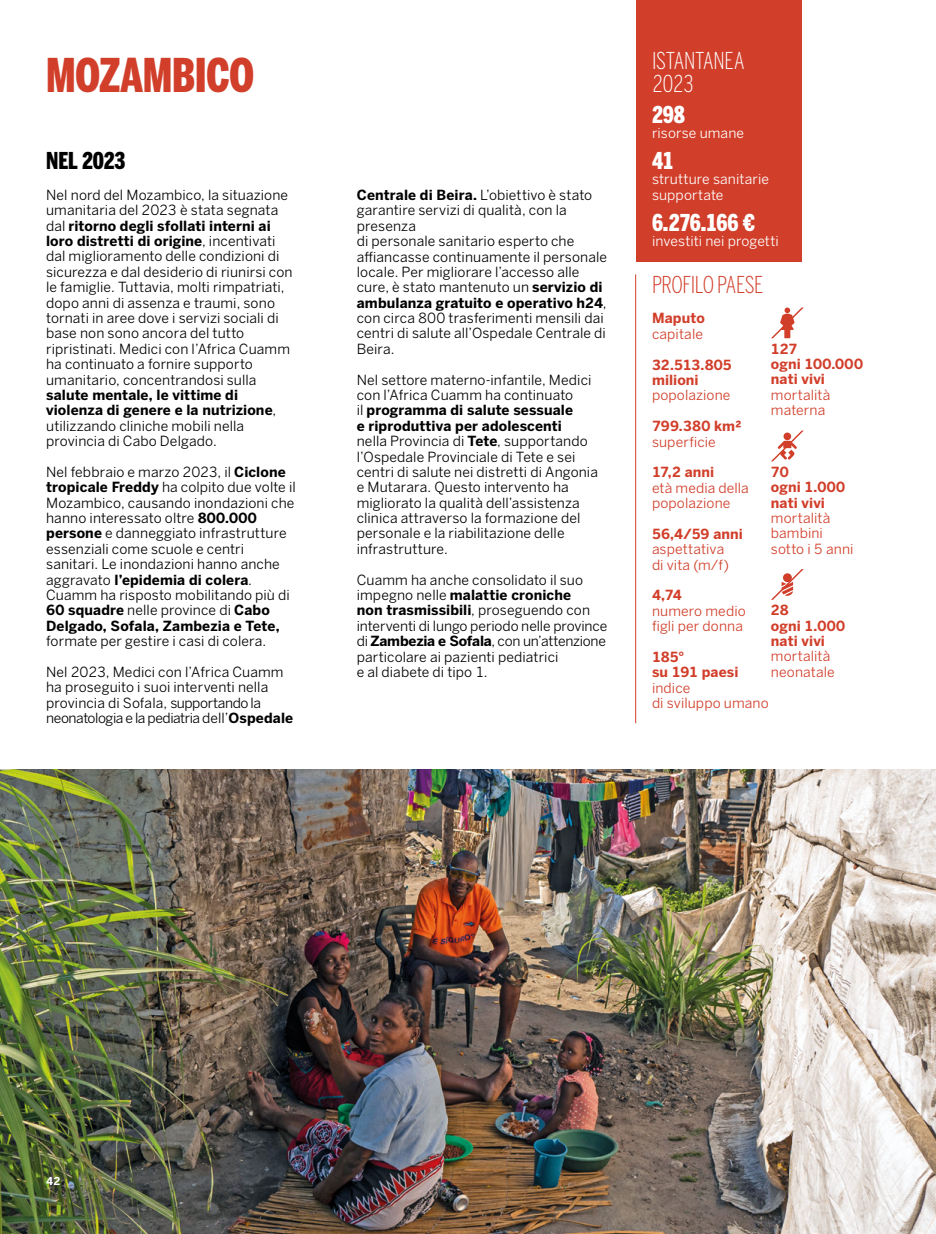
<style>
.page{position:relative;width:936px;height:1234px;background:#fff}
.page>*{position:absolute;margin:0;border:0;box-sizing:border-box;transform-origin:0 0}
.t1{font:900 46.2px "Benton Sans Compressed";letter-spacing:-.005em;color:#d13e2a}
.t2{font:900 23.1px "Benton Sans Compressed";letter-spacing:-.02em;color:#fff}
.t3{font:300 23.1px/23.1px "Benton Sans Compressed";letter-spacing:-.015em;color:#fff}
.t4{font:300 23.1px "Benton Sans Compressed";letter-spacing:-.02em;color:#d13e2a}
.t5{font:900 23.1px "Benton Sans Compressed";letter-spacing:-.01em;color:#000}
.t6{font:13.8px/15.3px "Benton Sans";letter-spacing:.005em;color:#000}
.t7{font:13.8px/15.3px "Benton Sans";letter-spacing:.01em;color:#d13e2a}
.t8{font:700 13.8px/15.3px "Benton Sans";letter-spacing:.005em;color:#d13e2a}
.t9{font:700 13.8px/15.3px "Benton Sans";letter-spacing:.005em;color:#000}
.t10{font:13.8px/15.3px "Benton Sans";letter-spacing:.01em;color:#fff}
.t11{font:700 10.8px "Benton Sans";color:#fff}
.s1{font-weight:700}
.s2{font-weight:400}
</style>
<div class="page">
<div style="left:636px;top:0;width:165px;height:261px;background:#d13e2a"></div>
<svg style="left:771px;top:307px;width:32px;height:31px"></svg>
<svg style="left:771px;top:430px;width:32px;height:31px"></svg>
<svg style="left:772px;top:569px;width:31px;height:30px"></svg>
<div style="left:783px;top:573px;width:8px;height:9px;background:#d13e2a;border-radius:50%"></div>
<img style="left:0;top:769px;width:935px;height:464px">
<hr style="left:635px;top:274px;width:1px;height:449px;background:#d13e2a">
<h1 class="t1" style="left:46px;top:47px;width:209px">MOZAMBICO</h1>
<h2 class="t5" style="left:46px;top:146px;width:81px">NEL 2023</h2>
<p class="t6" style="left:46px;top:186px;width:248px">Nel nord del Mozambico, la situazione umanitaria del 2023 è stata segnata dal <span class="s1">ritorno degli sfollati interni ai loro distretti di origine</span>, incentivati dal miglioramento delle condizioni di sicurezza e dal desiderio di riunirsi con le famiglie. Tuttavia, molti rimpatriati, dopo anni di assenza e traumi, sono tornati in aree dove i servizi sociali di base non sono ancora del tutto ripristinati. Medici con l’Africa Cuamm ha continuato a fornire supporto umanitario, concentrandosi sulla</p>
<p class="t9" style="left:46px;top:386px;width:231px">salute mentale, le vittime di violenza di genere e la nutrizione<span class="s2">, utilizzando cliniche mobili nella provincia di Cabo Delgado.</span></p>
<p class="t6" style="left:46px;top:463px;width:251px">Nel febbraio e marzo 2023, il <span class="s1">Ciclone tropicale Freddy</span> ha colpito due volte il Mozambico, causando inondazioni che hanno interessato oltre <span class="s1">800.000 persone</span> e danneggiato infrastrutture essenziali come scuole e centri sanitari. Le inondazioni hanno anche aggravato <span class="s1">l’epidemia di colera</span>.<br>Cuamm ha risposto mobilitando più di <span class="s1">60 squadre</span> nelle province di <span class="s1">Cabo Delgado, Sofala, Zambezia e Tete,</span></p>
<p class="t6" style="left:46px;top:632px;width:221px">formate per gestire i casi di colera.</p>
<p class="t6" style="left:46px;top:663px;width:248px">Nel 2023, Medici con l’Africa Cuamm ha proseguito i suoi interventi nella provincia di Sofala, supportando la neonatologia e la pediatria dell’<span class="s1">Ospedale</span></p>
<p class="t6" style="left:357px;top:186px;width:252px"><span class="s1">Centrale di Beira.</span> L’obiettivo è stato garantire servizi di qualità, con la presenza<br>di personale sanitario esperto che affiancasse continuamente il personale locale. Per migliorare l’accesso alle cure, è stato mantenuto un <span class="s1">servizio di ambulanza gratuito e operativo h24</span>, con circa 800 trasferimenti mensili dai centri di salute all’Ospedale Centrale di Beira.</p>
<p class="t6" style="left:357px;top:371px;width:243px">Nel settore materno-infantile, Medici con l’Africa Cuamm ha continuato<br>il <span class="s1">programma di salute sessuale<br>e riproduttiva per adolescenti<br></span>nella Provincia di <span class="s1">Tete</span>, supportando l’Ospedale Provinciale di Tete e sei centri di salute nei distretti di Angonia e Mutarara. Questo intervento ha migliorato la qualità dell’assistenza clinica attraverso la formazione del personale e la riabilitazione delle infrastrutture.</p>
<p class="t6" style="left:357px;top:571px;width:252px">Cuamm ha anche consolidato il suo impegno nelle <span class="s1">malattie croniche<br>non trasmissibili</span>, proseguendo con interventi di lungo periodo nelle province di <span class="s1">Zambezia e Sofala</span>, con un’attenzione particolare ai pazienti pediatrici<br>e al diabete di tipo 1.</p>
<h2 class="t3" style="left:652px;top:49px;width:94px">ISTANTANEA<br>2023</h2>
<h2 class="t2" style="left:652px;top:100px;width:34px">298</h2>
<p class="t10" style="left:652px;top:125px;width:94px">risorse umane</p>
<h2 class="t2" style="left:652px;top:146px;width:23px">41</h2>
<p class="t10" style="left:652px;top:171px;width:118px">strutture sanitarie supportate</p>
<h2 class="t2" style="left:652px;top:208px;width:105px">6.276.166 €</h2>
<p class="t10" style="left:652px;top:232px;width:128px">investiti nei progetti</p>
<h2 class="t4" style="left:652px;top:270px;width:113px">PROFILO PAESE</h2>
<p class="t8" style="left:652px;top:310px;width:54px">Maputo</p>
<p class="t7" style="left:652px;top:325px;width:52px">capitale</p>
<p class="t8" style="left:652px;top:356px;width:81px">32.513.805 milioni</p>
<p class="t7" style="left:652px;top:387px;width:80px">popolazione</p>
<p class="t8" style="left:652px;top:418px;width:91px">799.380 km²</p>
<p class="t7" style="left:652px;top:433px;width:65px">superficie</p>
<p class="t8" style="left:652px;top:464px;width:64px">17,2 anni</p>
<p class="t7" style="left:652px;top:479px;width:98px">età media della popolazione</p>
<p class="t8" style="left:652px;top:525px;width:92px">56,4/59 anni</p>
<p class="t7" style="left:652px;top:540px;width:78px">aspettativa di vita (m/f)</p>
<p class="t8" style="left:652px;top:587px;width:31px">4,74</p>
<p class="t7" style="left:652px;top:602px;width:95px">numero medio figli per donna</p>
<p class="t8" style="left:652px;top:648px;width:88px">185°<br>su 191 paesi</p>
<p class="t7" style="left:652px;top:679px;width:118px">indice<br>di sviluppo umano</p>
<p class="t8" style="left:770px;top:340px;width:94px">127<br>ogni 100.000 nati vivi</p>
<p class="t7" style="left:770px;top:386px;width:61px">mortalità materna</p>
<p class="t8" style="left:770px;top:463px;width:76px">70<br>ogni 1.000 nati vivi</p>
<p class="t7" style="left:770px;top:509px;width:84px">mortalità bambini sotto i 5 anni</p>
<p class="t8" style="left:770px;top:602px;width:76px">28<br>ogni 1.000 nati vivi</p>
<p class="t7" style="left:770px;top:647px;width:65px">mortalità neonatale</p>
<p class="t11" style="left:46px;top:1172px;width:16px">42</p>
</div>
